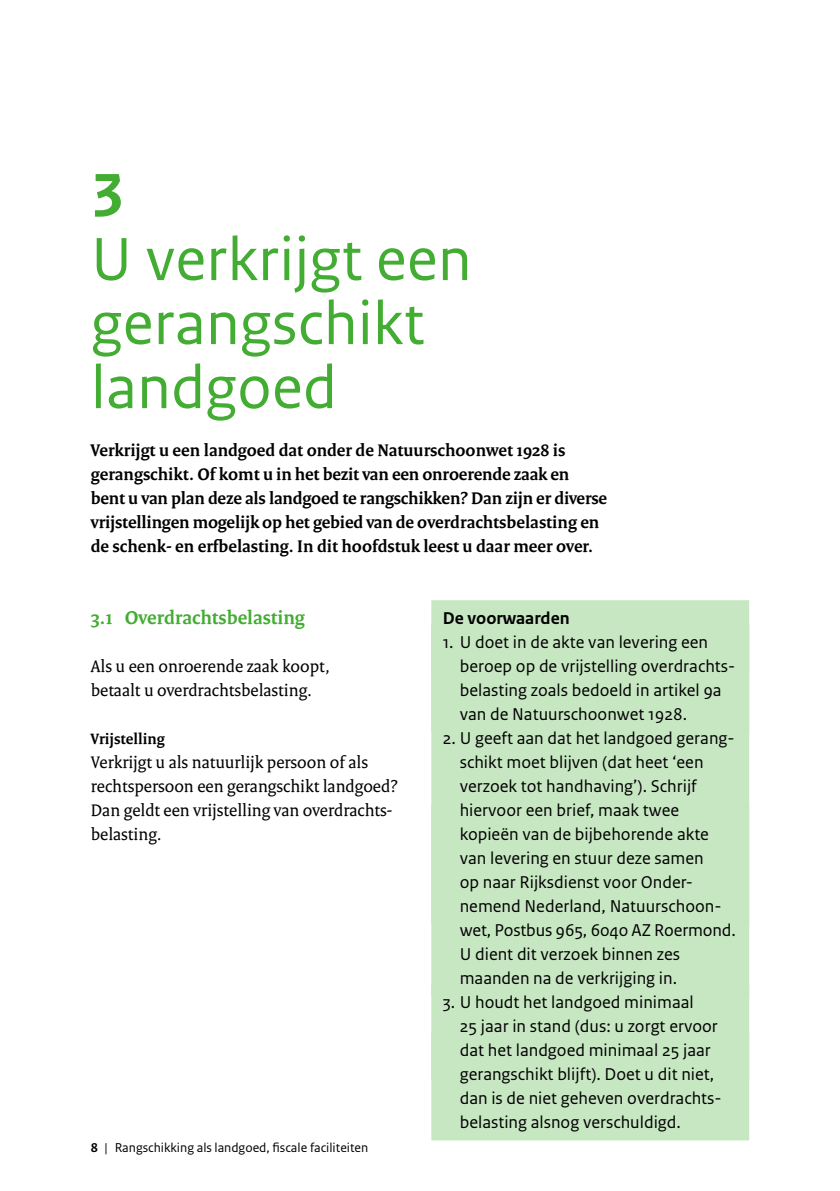
<style>
.page{position:relative;width:840px;height:1191px;background:#fff}
.page>*{position:absolute;margin:0;border:0;box-sizing:border-box;transform-origin:0 0}
.t1{font:64px/64px "Rijksoverheid Sans Text";color:#43ac32}
.t2{font:700 64px "Rijksoverheid Sans Text";color:#43ac32}
.t3{font:700 20px "Rijksoverheid Serif";color:#43ac32}
.t4{font:18px/24px "Rijksoverheid Sans Text";color:#000}
.t5{font:700 18px/24px "Rijksoverheid Serif";color:#000}
.t6{font:18px/24px "Rijksoverheid Serif";color:#000}
.t7{font:700 18px "Rijksoverheid Sans Text";color:#000}
.t8{font:700 16px "Rijksoverheid Serif";color:#000}
.t9{font:13.6px "Rijksoverheid Sans Text";color:#000}
.s1{font-weight:700}
</style>
<div class="page">
<div style="left:431px;top:600px;width:317px;height:72px;background:#c7e6c2"></div>
<div style="left:431px;top:624px;width:317px;height:108px;background:#c7e6c2"></div>
<div style="left:431px;top:720px;width:317px;height:204px;background:#c7e6c2"></div>
<div style="left:431px;top:804px;width:317px;height:192px;background:#c7e6c2"></div>
<div style="left:431px;top:984px;width:317px;height:96px;background:#c7e6c2"></div>
<div style="left:431px;top:1032px;width:317px;height:108px;background:#c7e6c2"></div>
<h1 class="t2" style="left:91px;top:159px;width:35px">3</h1>
<h1 class="t1" style="left:91px;top:228px;width:382px">U verkrijgt een gerangschikt landgoed</h1>
<p class="t5" style="left:91px;top:438px;width:517px">Verkrijgt u een landgoed dat onder de Natuurschoonwet 1928 is gerangschikt. Of komt u in het bezit van een onroerende zaak en bent u van plan deze als landgoed te rangschikken? Dan zijn er diverse vrijstellingen mogelijk op het gebied van de overdrachtsbelasting en de schenk- en erfbelasting. In dit hoofdstuk leest u daar meer over.</p>
<p class="t3" style="left:91px;top:605px;width:215px">3.1 Overdrachtsbelasting</p>
<p class="t6" style="left:91px;top:654px;width:241px">Als u een onroerende zaak koopt, betaalt u overdrachtsbelasting.</p>
<p class="t8" style="left:91px;top:729px;width:75px">Vrijstelling</p>
<p class="t6" style="left:91px;top:750px;width:309px">Verkrijgt u als natuurlijk persoon of als rechtspersoon een gerangschikt landgoed?<br>Dan geldt een vrijstelling van overdrachts-- belasting.</p>
<p class="t9" style="left:91px;top:1140px;width:279px"><span class="s1">8</span> | Rangschikking als landgoed, fiscale faciliteiten</p>
<p class="t7" style="left:442px;top:608px;width:128px">De voorwaarden</p>
<p class="t4" style="left:459px;top:630px;width:277px;text-indent:-17px">1. U doet in de akte van levering een beroep op de vrijstelling overdrachts&shy;belasting zoals bedoeld in artikel 9a van de Natuurschoonwet 1928.</p>
<p class="t4" style="left:459px;top:726px;width:277px;text-indent:-17px">2. U geeft aan dat het landgoed gerang&shy;schikt moet blijven (dat heet ‘een verzoek tot handhaving’). Schrijf hiervoor een brief, maak twee kopieën van de bijbehorende akte van levering en stuur deze samen<br>op naar Rijksdienst voor Onder&shy;nemend Nederland, Natuurschoon&shy;wet, Postbus 965, 6040 AZ Roermond.<br>U dient dit verzoek binnen zes maanden na de verkrijging in.</p>
<p class="t4" style="left:459px;top:990px;width:263px;text-indent:-17px">3. U houdt het landgoed minimaal<br>25 jaar in stand (dus: u zorgt ervoor dat het landgoed minimaal 25 jaar gerangschikt blijft). Doet u dit niet, dan is de niet geheven overdrachts&shy;belasting alsnog verschuldigd.</p>
</div>
